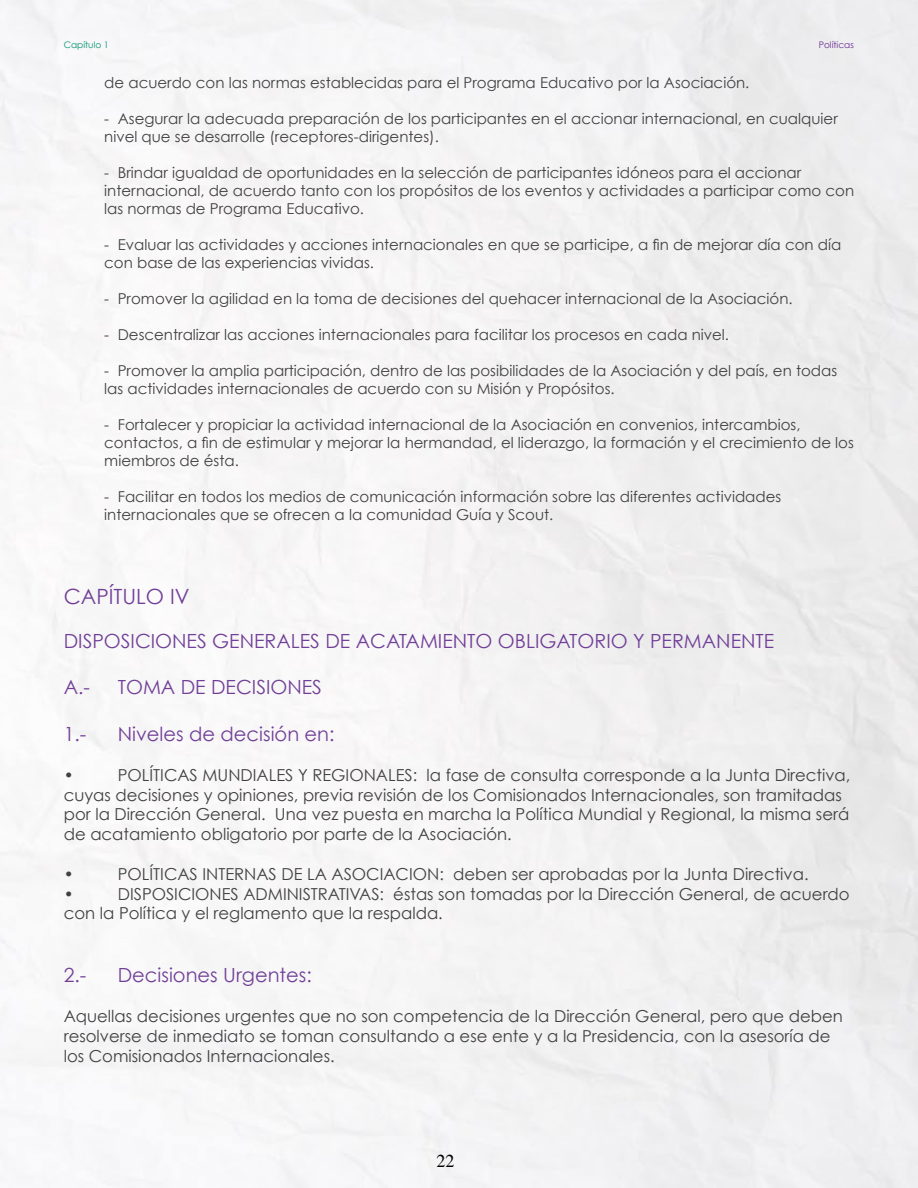
<style>
.page{position:relative;width:918px;height:1188px;background:#fff}
.page>*{position:absolute;margin:0;border:0;box-sizing:border-box;transform-origin:0 0}
.t1{font:21px "Century Gothic";color:#713f98}
.t2{font:19.5px "Century Gothic";color:#713f98}
.t3{font:18px "Times";color:#000}
.t4{font:16.5px/19.8px "Century Gothic";color:#414042}
.t5{font:15px/18px "Century Gothic";color:#414042}
.t6{font:9px "Century Gothic";color:#00916f}
.t7{font:9px "Century Gothic";color:#662d91}
</style>
<div class="page">
<p class="t6" style="left:64px;top:39px;width:47px">Capítulo 1</p>
<p class="t7" style="left:819px;top:39px;width:37px">Políticas</p>
<p class="t5" style="left:104px;top:73px;width:647px">de acuerdo con las normas establecidas para el Programa Educativo por la Asociación.</p>
<p class="t5" style="left:104px;top:109px;width:735px">- Asegurar la adecuada preparación de los participantes en el accionar internacional, en cualquier nivel que se desarrolle (receptores-dirigentes).</p>
<p class="t5" style="left:104px;top:163px;width:751px">- Brindar igualdad de oportunidades en la selección de participantes idóneos para el accionar internacional, de acuerdo tanto con los propósitos de los eventos y actividades a participar como con las normas de Programa Educativo.</p>
<p class="t5" style="left:104px;top:235px;width:739px">- Evaluar las actividades y acciones internacionales en que se participe, a fin de mejorar día con día con base de las experiencias vividas.</p>
<p class="t5" style="left:104px;top:289px;width:690px">- Promover la agilidad en la toma de decisiones del quehacer internacional de la Asociación.</p>
<p class="t5" style="left:104px;top:325px;width:626px">- Descentralizar las acciones internacionales para facilitar los procesos en cada nivel.</p>
<p class="t5" style="left:104px;top:361px;width:734px">- Promover la amplia participación, dentro de las posibilidades de la Asociación y del país, en todas las actividades internacionales de acuerdo con su Misión y Propósitos.</p>
<p class="t5" style="left:104px;top:415px;width:751px">- Fortalecer y propiciar la actividad internacional de la Asociación en convenios, intercambios, contactos, a fin de estimular y mejorar la hermandad, el liderazgo, la formación y el crecimiento de los miembros de ésta.</p>
<p class="t5" style="left:104px;top:487px;width:679px">- Facilitar en todos los medios de comunicación información sobre las diferentes actividades internacionales que se ofrecen a la comunidad Guía y Scout.</p>
<h1 class="t1" style="left:64px;top:584px;width:116px">CAPÍTU LO IV</h1>
<h2 class="t2" style="left:64px;top:629px;width:99px">DISPOSICIONES</h2>
<h2 class="t2" style="left:212px;top:629px;width:14px">GENERA</h2>
<h2 class="t2" style="left:291px;top:629px;width:108px">LES DE ACATAMIENTO</h2>
<h2 class="t2" style="left:498px;top:629px;width:50px">OBLIGATORIO</h2>
<h2 class="t2" style="left:633px;top:629px;width:42px">Y PERMANENTE</h2>
<h2 class="t2" style="left:64px;top:675px;width:45px">A.- TOMA</h2>
<h2 class="t2" style="left:181px;top:675px;width:82px">DE DECISIONES</h2>
<h2 class="t2" style="left:64px;top:722px;width:272px">1.- Niveles de decisión en:</h2>
<p class="t4" style="left:64px;top:765px;width:11px">•</p>
<p class="t4" style="left:64px;top:765px;width:788px;text-indent:54px">POLÍTICAS MUNDIALES Y REGIONALES: la fase de consulta corresponde a la Junta Directiva, cuyas decisiones y opiniones, previa revisión de los Comisionados Internacionales, son tramitadas por la Dirección General. U na vez puesta en marcha la Política Mundial y Regional, la misma será de acatamiento obligatorio por parte de la Asociación.</p>
<p class="t4" style="left:64px;top:864px;width:11px">•</p>
<p class="t4" style="left:118px;top:864px;width:692px">POLÍTICAS INTERNAS DE LA ASOCIACION: deben ser aprobadas por la Junta Directiva.</p>
<p class="t4" style="left:64px;top:883px;width:11px">•</p>
<p class="t4" style="left:64px;top:883px;width:787px;text-indent:54px">DISPOSICIONES ADMINISTRATIVAS: éstas son tomadas por la Dirección General, de acuerdo con la Política y el reglamento que la respalda.</p>
<h2 class="t2" style="left:64px;top:963px;width:250px">2.- Decisiones U rgentes:</h2>
<p class="t4" style="left:64px;top:1006px;width:781px">Aquellas decisiones urgentes que no son competencia de la Dirección General, pero que deben resolverse de inmediato se toman consultando a ese ente y a la Presidencia, con la asesoría de los Comisionados Internacionales.</p>
<p class="t3" style="left:436px;top:1149px;width:19px">22</p>
</div>
